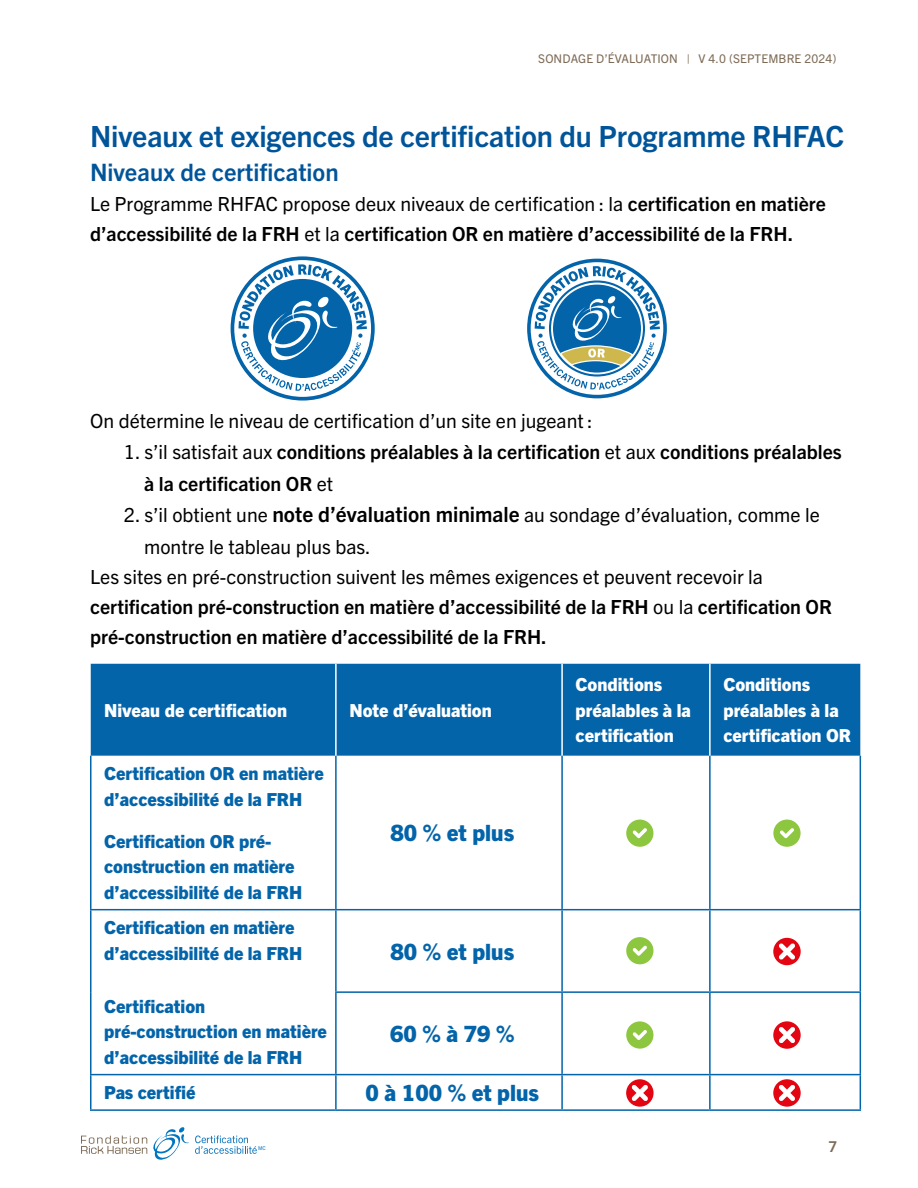
<style>
.page{position:relative;width:918px;height:1188px;background:#fff}
.page>*{position:absolute;margin:0;border:0;box-sizing:border-box;transform-origin:0 0}
.t1{font:700 29.25px "Trade Gothic Next LT Pro";letter-spacing:-.005em;color:#005499}
.t2{font:700 24px "Trade Gothic Next LT Pro";color:#005499}
.t3{font:800 22.5px "Trade Gothic Next LT Pro";color:#0364aa}
.t4{font:700 19.5px/31.5px "Trade Gothic Next LT Pro";color:#000}
.t5{font:19.5px "Trade Gothic Next LT Pro";color:#000}
.t6{font:800 18px/25.5px "Trade Gothic Next LT Pro";color:#0364aa}
.t7{font:800 18px/25.5px "Trade Gothic Next LT Pro";color:#fff}
.t8{font:700 15px "Trade Gothic Next LT Pro";color:#7d6a55}
.t9{font:12px "Trade Gothic Next LT Pro";letter-spacing:.01em;color:#7d6a55}
.t10{font:5.25px "Trade Gothic Next LT Pro";color:#0d76bd}
.s1{font-weight:400}
.s2{font-weight:700;font-size:21px}
</style>
<div class="page">
<svg style="left:195px;top:1136px;width:62px;height:18px"></svg>
<svg style="left:81px;top:1127px;width:108px;height:33px"></svg>
<div style="left:91px;top:664px;width:769px;height:92px;background:#0364aa"></div>
<hr style="left:90px;top:756px;width:2px;height:153px;background:#0364aa">
<hr style="left:335px;top:756px;width:2px;height:153px;background:#0364aa">
<hr style="left:561px;top:756px;width:2px;height:153px;background:#0364aa">
<hr style="left:709px;top:756px;width:2px;height:153px;background:#0364aa">
<hr style="left:860px;top:756px;width:1px;height:153px;background:#0364aa">
<hr style="left:336px;top:909px;width:226px;height:1px;background:#0364aa">
<hr style="left:335px;top:910px;width:2px;height:81px;background:#0364aa">
<hr style="left:561px;top:910px;width:2px;height:81px;background:#0364aa">
<hr style="left:335px;top:991px;width:227px;height:2px;background:#0364aa">
<hr style="left:335px;top:993px;width:2px;height:81px;background:#0364aa">
<hr style="left:561px;top:993px;width:2px;height:81px;background:#0364aa">
<hr style="left:90px;top:909px;width:246px;height:1px;background:#0364aa">
<hr style="left:90px;top:910px;width:2px;height:82px;background:#0364aa">
<hr style="left:562px;top:909px;width:148px;height:1px;background:#0364aa">
<hr style="left:710px;top:909px;width:151px;height:1px;background:#0364aa">
<hr style="left:709px;top:910px;width:2px;height:81px;background:#0364aa">
<hr style="left:860px;top:910px;width:1px;height:81px;background:#0364aa">
<hr style="left:90px;top:992px;width:2px;height:82px;background:#0364aa">
<hr style="left:562px;top:991px;width:148px;height:2px;background:#0364aa">
<hr style="left:710px;top:991px;width:151px;height:2px;background:#0364aa">
<hr style="left:709px;top:993px;width:2px;height:81px;background:#0364aa">
<hr style="left:860px;top:993px;width:1px;height:81px;background:#0364aa">
<hr style="left:90px;top:1074px;width:246px;height:1px;background:#0364aa">
<hr style="left:90px;top:1075px;width:2px;height:34px;background:#0364aa">
<hr style="left:336px;top:1074px;width:226px;height:1px;background:#0364aa">
<hr style="left:335px;top:1075px;width:2px;height:34px;background:#0364aa">
<hr style="left:562px;top:1074px;width:148px;height:1px;background:#0364aa">
<hr style="left:561px;top:1075px;width:2px;height:34px;background:#0364aa">
<hr style="left:710px;top:1074px;width:151px;height:1px;background:#0364aa">
<hr style="left:709px;top:1075px;width:2px;height:34px;background:#0364aa">
<hr style="left:860px;top:1075px;width:1px;height:34px;background:#0364aa">
<hr style="left:90px;top:1109px;width:246px;height:2px;background:#0364aa">
<hr style="left:336px;top:1109px;width:226px;height:2px;background:#0364aa">
<hr style="left:562px;top:1109px;width:148px;height:2px;background:#0364aa">
<hr style="left:710px;top:1109px;width:151px;height:2px;background:#0364aa">
<hr style="left:335px;top:664px;width:2px;height:92px;background:#fff">
<hr style="left:561px;top:664px;width:2px;height:92px;background:#fff">
<hr style="left:709px;top:664px;width:2px;height:92px;background:#fff">
<div style="left:626px;top:820px;width:27px;height:27px;background:#8dc63f;border-radius:50%"></div>
<svg style="left:633px;top:828px;width:14px;height:10px"></svg>
<div style="left:773px;top:820px;width:28px;height:27px;background:#8dc63f;border-radius:50%"></div>
<svg style="left:780px;top:828px;width:14px;height:10px"></svg>
<div style="left:626px;top:937px;width:27px;height:27px;background:#8dc63f;border-radius:50%"></div>
<svg style="left:633px;top:946px;width:14px;height:10px"></svg>
<div style="left:626px;top:1021px;width:27px;height:28px;background:#8dc63f;border-radius:50%"></div>
<svg style="left:633px;top:1030px;width:14px;height:10px"></svg>
<div style="left:626px;top:1079px;width:28px;height:28px;background:#e30512;border-radius:50%"></div>
<svg style="left:632px;top:1085px;width:16px;height:16px"></svg>
<div style="left:773px;top:1079px;width:28px;height:28px;background:#e30512;border-radius:50%"></div>
<svg style="left:779px;top:1085px;width:16px;height:16px"></svg>
<div style="left:773px;top:1021px;width:28px;height:28px;background:#e30512;border-radius:50%"></div>
<svg style="left:779px;top:1027px;width:16px;height:16px"></svg>
<div style="left:773px;top:938px;width:28px;height:27px;background:#e30512;border-radius:50%"></div>
<svg style="left:779px;top:943px;width:16px;height:17px"></svg>
<svg style="left:231px;top:256px;width:144px;height:145px"></svg>
<svg style="left:527px;top:259px;width:140px;height:139px"></svg>
<p class="t9" style="left:538px;top:51px;width:300px">SONDAGE D’ÉVALUATION | V 4.0 (SEPTEMBRE 2024)</p>
<h1 class="t1" style="left:90px;top:116px;width:756px">Niveaux et exigences de certification du Programme RHFAC</h1>
<p class="t2" style="left:90px;top:156px;width:250px">Niveaux de certification</p>
<p class="t4" style="left:90px;top:188px;width:737px;line-height:30px"><span class="s1">Le Programme RHFAC propose deux niveaux de certification : la</span> certification en matière d’accessibilité de la FRH <span class="s1">et la</span> certification OR en matière d’accessibilité de la FRH.</p>
<p class="t5" style="left:90px;top:407px;width:504px">On détermine le niveau de certification d’un site en jugeant :</p>
<p class="t4" style="left:144px;top:435px;width:699px;text-indent:-20px"><span class="s1">1. s’il satisfait aux</span> conditions préalables à la certification <span class="s1">et aux</span> conditions préalables à la certification OR <span class="s1">et</span></p>
<p class="t5" style="left:124px;top:502px;width:697px">2. s’il obtient une <span class="s2">note d’évaluation minimale</span> au sondage d’évaluation, comme le</p>
<p class="t5" style="left:144px;top:533px;width:228px">montre le tableau plus bas.</p>
<p class="t5" style="left:90px;top:563px;width:674px">Les sites en pré-construction suivent les mêmes exigences et peuvent recevoir la</p>
<p class="t4" style="left:90px;top:590px;width:743px">certification pré-construction en matière d’accessibilité de la FRH <span class="s1">ou la</span> certification OR</p>
<p class="t4" style="left:90px;top:620px;width:458px">pré-construction en matière d’accessibilité de la FRH.</p>
<p class="t7" style="left:104px;top:696px;width:184px">Niveau de certification</p>
<p class="t7" style="left:349px;top:696px;width:144px">Note d’évaluation</p>
<p class="t6" style="left:104px;top:760px;width:221px">Certification OR en matière d’accessibilité de la FRH</p>
<p class="t6" style="left:104px;top:827px;width:200px">Certification OR pré&shy;construction en matière d’accessibilité de la FRH</p>
<p class="t3" style="left:390px;top:818px;width:125px">80 % et plus</p>
<p class="t6" style="left:104px;top:914px;width:200px">Certification en matière d’accessibilité de la FRH</p>
<p class="t3" style="left:390px;top:936px;width:125px">80 % et plus</p>
<p class="t6" style="left:104px;top:992px;width:224px">Certification pré-construction en matière d’accessibilité de la FRH</p>
<p class="t3" style="left:390px;top:1018px;width:126px">60 % à 79 %</p>
<p class="t6" style="left:104px;top:1079px;width:93px">Pas certifié</p>
<p class="t3" style="left:366px;top:1077px;width:175px">0 à 100 % et plus</p>
<p class="t10" style="left:258px;top:1145px;width:9px">MC</p>
<p class="t7" style="left:576px;top:671px;width:117px">Conditions préalables à la certification</p>
<p class="t7" style="left:723px;top:671px;width:129px">Conditions préalables à la certification OR</p>
<p class="t8" style="left:828px;top:1136px;width:10px">7</p>
</div>
